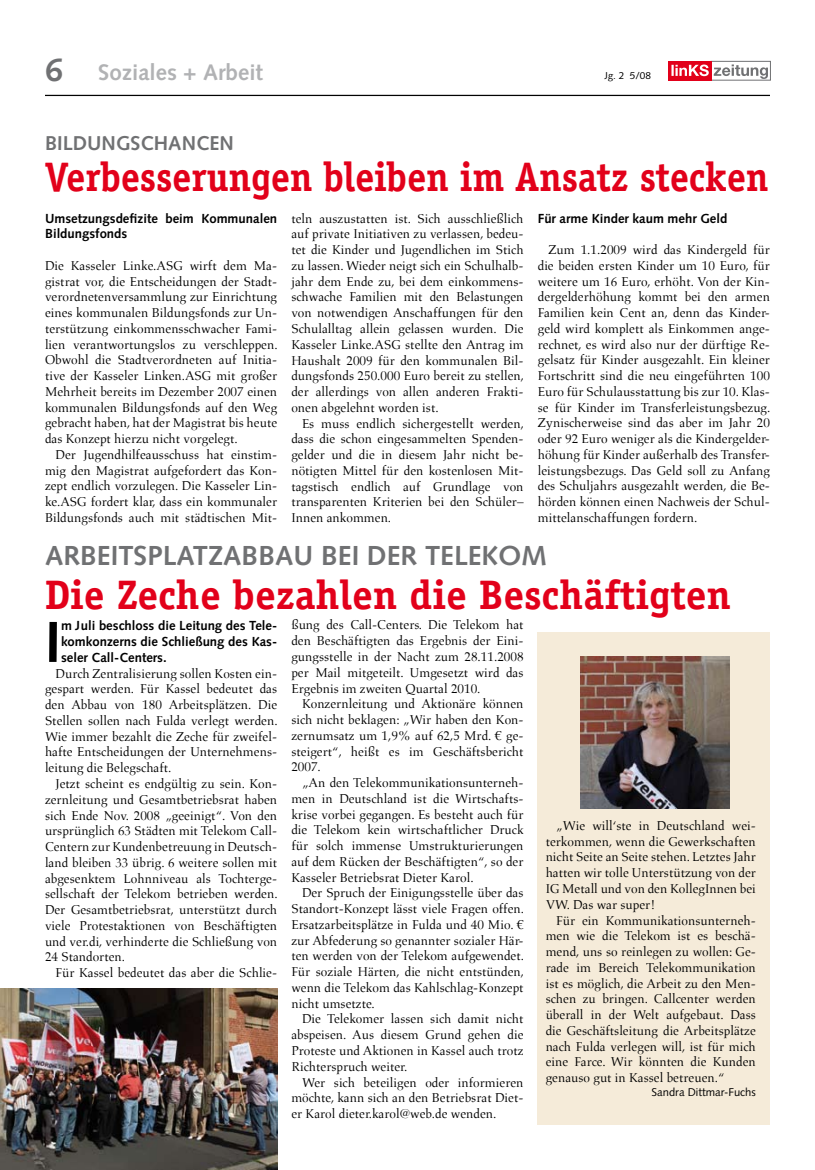
<style>
.page{position:relative;width:815px;height:1170px;background:#fff}
.page>*{position:absolute;margin:0;border:0;box-sizing:border-box;transform-origin:0 0}
.t1{font:700 57.75px "Syntax";color:#000}
.t2{font:700 41.25px "Officina Serif";letter-spacing:-.005em;color:#e2001a;scale:.93 1}
.t3{font:700 41.25px "Officina Serif";letter-spacing:-.005em;color:#e2001a}
.t4{font:700 27.5px "Syntax";color:#707173}
.t5{font:700 22.5px "Syntax";color:#b1b2b4}
.t6{font:700 20px "Syntax";color:#707173}
.t7{font:13.12px/15.8px "Aldus LT";color:#000;text-align:justify}
.t8{font:700 13.12px/15.8px "Syntax";color:#000}
.t9{font:11.25px "Syntax";color:#000}
.t10{font:10px "Syntax";color:#000}
</style>
<div class="page">
<hr style="left:45px;top:95px;width:725px;height:1px;background:#000">
<div style="left:711px;top:61px;width:60px;height:19px;border:1px solid #707173"></div>
<div style="left:668px;top:61px;width:43px;height:19px;background:#e2001a"></div>
<svg style="left:671px;top:64px;width:97px;height:15px"></svg>
<div style="left:538px;top:632px;width:232px;height:492px;background:#f5ebd9"></div>
<img style="left:580px;top:656px;width:150px;height:152px">
<img style="left:0;top:988px;width:277px;height:181px">
<h3 class="t5" style="left:98px;top:59px;width:166px">Soziales + Arbeit</h3>
<p class="t10" style="left:604px;top:70px;width:48px">Jg. 2 5/08</p>
<h3 class="t6" style="left:45px;top:131px;width:99px">Bildungsch</h3>
<h3 class="t6" style="left:168px;top:131px;width:64px">ancen</h3>
<h2 class="t2" style="left:45px;top:151px;width:779px">Verbesserungen bleiben im Ansatz stecken</h2>
<p class="t8" style="left:45px;top:210px;width:234px">Umsetzungsdefizite beim Kommunalen<br>Bildungsfonds</p>
<p class="t7" style="left:45px;top:258px;width:234px">Die Kasseler Linke.ASG wirft dem Ma&shy;gistrat vor, die Entscheidungen der Stadt&shy;verordnetenversammlung zur Einrichtung eines kommunalen Bildungsfonds zur Un&shy;terstützung einkommensschwacher Fami&shy;lien verantwortungslos zu verschleppen.<br>Obwohl die Stadtverordneten auf Initia&shy;tive der Kasseler Linken.ASG mit großer Mehrheit bereits im Dezember 2007 einen kommunalen Bildungsfonds auf den Weg gebracht haben, hat der Magistrat bis heute das Konzept hierzu nicht vorgelegt.</p>
<p class="t7" style="left:45px;top:447px;width:234px;text-indent:11px">Der Jugendhilfeausschuss hat einstim&shy;mig den Magistrat aufgefordert das Kon&shy;zept endlich vorzulegen. Die Kasseler Lin&shy;ke.ASG fordert klar, dass ein kommunaler Bildungsfonds auch mit städtischen Mit-</p>
<p class="t7" style="left:291px;top:210px;width:234px">teln auszustatten ist. Sich ausschließlich auf private Initiativen zu verlassen, bedeu&shy;tet die Kinder und Jugendlichen im Stich zu lassen. Wieder neigt sich ein Schulhalb&shy;jahr dem Ende zu, bei dem einkommens&shy;schwache Familien mit den Belastungen von notwendigen Anschaffungen für den Schulalltag allein gelassen wurden. Die Kasseler Linke.ASG stellte den Antrag im Haushalt 2009 für den kommunalen Bil&shy;dungsfonds 250.000 Euro bereit zu stellen, der allerdings von allen anderen Frakti&shy;onen abgelehnt worden ist.</p>
<p class="t7" style="left:291px;top:415px;width:234px;text-indent:11px">Es muss endlich sichergestellt werden, dass die schon eingesammelten Spenden&shy;gelder und die in diesem Jahr nicht be&shy;nötigten Mittel für den kostenlosen Mit&shy;tagstisch endlich auf Grundlage von transparenten Kriterien bei den Schüler– Innen ankommen.</p>
<p class="t8" style="left:538px;top:210px;width:191px">Für arme Kinder kaum mehr Geld</p>
<p class="t7" style="left:538px;top:242px;width:234px;text-indent:11px">Zum 1.1.2009 wird das Kindergeld für die beiden ersten Kinder um 10 Euro, für weitere um 16 Euro, erhöht. Von der Kin&shy;dergelderhöhung kommt bei den armen Familien kein Cent an, denn das Kinder&shy;geld wird komplett als Einkommen ange&shy;rechnet, es wird also nur der dürftige Re&shy;gelsatz für Kinder ausgezahlt. Ein kleiner Fortschritt sind die neu eingeführten 100<br>Euro für Schulausstattung bis zur 10. Klas&shy;se für Kinder im Transferleistungsbezug.<br>Zynischerweise sind das aber im Jahr 20 oder 92 Euro weniger als die Kindergelder&shy;höhung für Kinder außerhalb des Transfer&shy;leistungsbezugs. Das Geld soll zu Anfang des Schuljahrs ausgezahlt werden, die Be&shy;hörden können einen Nachweis der Schul&shy;mittelanschaffungen fordern.</p>
<h3 class="t4" style="left:45px;top:540px;width:501px">Arbeitsplatzabbau bei der Telekom</h3>
<h2 class="t3" style="left:45px;top:569px;width:688px">Die Zeche bezahlen die Beschäftigten</h2>
<h1 class="t1" style="left:45px;top:609px;width:9px">I</h1>
<p class="t8" style="left:61px;top:618px;width:218px;text-align:justify">m Juli beschloss die Leitung des Tele&shy;komkonzerns die Schließung des Kas&shy;seler Call-Centers.</p>
<p class="t7" style="left:45px;top:665px;width:234px;text-indent:11px">Durch Zentralisierung sollen Kosten ein&shy;gespart werden. Für Kassel bedeutet das den Abbau von 180 Arbeitsplätzen. Die Stellen sollen nach Fulda verlegt werden.<br>Wie immer bezahlt die Zeche für zweifel&shy;hafte Entscheidungen der Unternehmens&shy;leitung die Belegschaft.</p>
<p class="t7" style="left:45px;top:775px;width:234px;text-indent:11px">Jetzt scheint es endgültig zu sein. Kon&shy;zernleitung und Gesamtbetriebsrat haben sich Ende Nov. 2008 „geeinigt“. Von den ursprünglich 63 Städten mit Telekom Call-Centern zur Kundenbetreuung in Deutsch&shy;land bleiben 33 übrig. 6 weitere sollen mit abgesenktem Lohnniveau als Tochterge&shy;sellschaft der Telekom betrieben werden.<br>Der Gesamtbetriebsrat, unterstützt durch viele Protestaktionen von Beschäftigten und ver.di, verhinderte die Schließung von 24 Standorten.</p>
<p class="t7" style="left:56px;top:964px;width:223px">Für Kassel bedeutet das aber die Schlie-</p>
<p class="t7" style="left:291px;top:617px;width:234px">ßung des Call-Centers. Die Telekom hat den Beschäftigten das Ergebnis der Eini&shy;gungsstelle in der Nacht zum 28.11.2008 per Mail mitgeteilt. Umgesetzt wird das Ergebnis im zweiten Quartal 2010.</p>
<p class="t7" style="left:291px;top:696px;width:234px;text-indent:11px">Konzernleitung und Aktionäre können sich nicht beklagen: „Wir haben den Kon&shy;zernumsatz um 1,9% auf 62,5 Mrd. € ge&shy;steigert“, heißt es im Geschäftsbericht 2007.</p>
<p class="t7" style="left:291px;top:775px;width:234px;text-indent:11px">„An den Telekommunikationsunterneh&shy;men in Deutschland ist die Wirtschafts&shy;krise vorbei gegangen. Es besteht auch für die Telekom kein wirtschaftlicher Druck für solch immense Umstrukturierungen auf dem Rücken der Beschäftigten“, so der Kasseler Betriebsrat Dieter Karol.</p>
<p class="t7" style="left:291px;top:885px;width:234px;text-indent:11px">Der Spruch der Einigungsstelle über das Standort-Konzept lässt viele Fragen offen.<br>Ersatzarbeitsplätze in Fulda und 40 Mio. € zur Abfederung so genannter sozialer Här&shy;ten werden von der Telekom aufgewendet.<br>Für soziale Härten, die nicht entstünden, wenn die Telekom das Kahlschlag-Konzept nicht umsetzte.</p>
<p class="t7" style="left:291px;top:1011px;width:234px;text-indent:11px">Die Telekomer lassen sich damit nicht abspeisen. Aus diesem Grund gehen die Proteste und Aktionen in Kassel auch trotz Richterspruch weiter.</p>
<p class="t7" style="left:291px;top:1074px;width:234px;text-indent:11px">Wer sich beteiligen oder informieren möchte, kann sich an den Betriebsrat Diet&shy;er Karol dieter.karol@web.de wenden.</p>
<p class="t7" style="left:546px;top:817px;width:212px;text-indent:11px">„Wie will‘ste in Deutschland wei&shy;terkommen, wenn die Gewerkschaften nicht Seite an Seite stehen. Letztes Jahr hatten wir tolle Unterstützung von der IG Metall und von den KollegInnen bei VW. Das war super!</p>
<p class="t7" style="left:546px;top:912px;width:212px;text-indent:11px">Für ein Kommunikationsunterneh&shy;men wie die Telekom ist es beschä&shy;mend, uns so reinlegen zu wollen: Ge&shy;rade im Bereich Telekommunikation ist es möglich, die Arbeit zu den Men&shy;schen zu bringen. Callcenter werden überall in der Welt aufgebaut. Dass die Geschäftsleitung die Arbeitsplätze nach Fulda verlegen will, ist für mich eine Farce. Wir könnten die Kunden genauso gut in Kassel betreuen.“</p>
<p class="t9" style="left:652px;top:1084px;width:106px">Sandra Dittmar-Fuchs</p>
</div>
